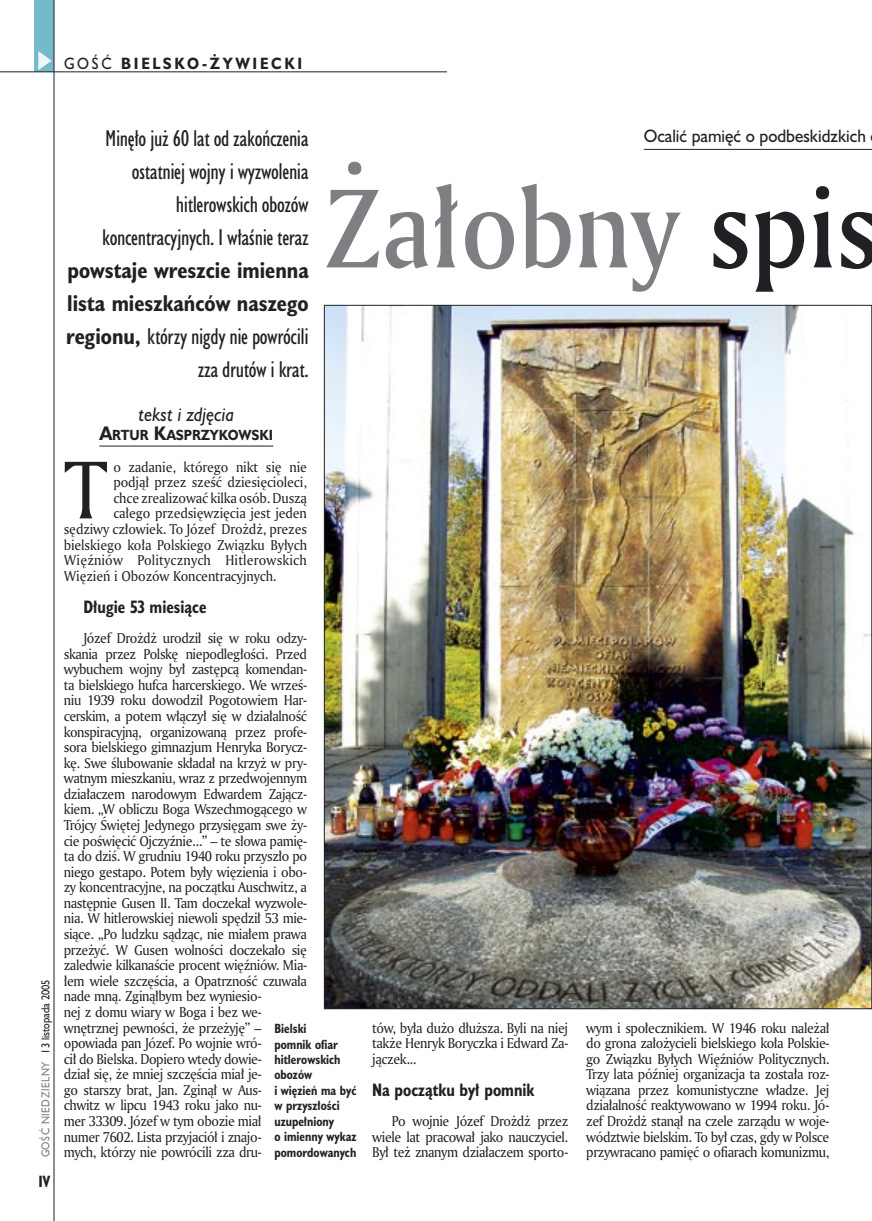
<style>
.page{position:relative;width:872px;height:1221px;background:#fff}
.page>*{position:absolute;margin:0;border:0;box-sizing:border-box;transform-origin:0 0}
._05_tytyl_AmMd_72_pt{font:108px "Amerigo Md PL";color:#7f7f83;scale:.9 1}
._02_body_z_incjalem_4{font:79.05px "Amerigo PL";color:#212125;scale:.94 1}
._06-1_lead_prawy_HuCn_14_pt{font:21px/33px "Humanst 521 Cn PL";letter-spacing:-.02em;color:#212125;text-align:right}
._12_autor_HuBd{font:italic 18px "Humanst 521 PL";color:#212125;scale:.9 1}
._04_srodtytul_HuCB_11_pt{font:700 16.5px "Humanst 521 Cn PL";color:#212125;scale:.94 1}
._04-3_nadtytul_lokal{font:16.5px "Humanst 521 PL";color:#212125;scale:.94 1}
._15a_temat_lewo{font:700 15px "Humanst 521 PL";letter-spacing:.2em;color:#212125;scale:.9 1}
._16_pagina_lewa{font:700 15px "Humanst 521 Cn PL";color:#212125;scale:.94 1}
._01_body_tekst{font:13.8px/15.6px "Amerigo PL";letter-spacing:-.03em;color:#212125;text-align:justify;scale:.94 1}
._02_body_z_incjalem_4-2{font:13.8px "Amerigo PL";letter-spacing:-.01em;color:#212125;scale:.94 1}
._02_body_z_incjalem_4-3{font:13.8px "Amerigo PL";letter-spacing:.01em;color:#212125;scale:.94 1}
._12_autor_HuBd-2{font:700 13.5px "Humanst 521 PL";color:#212125;scale:.9 1}
._09_podpis_zdjecia_HuCnB{font:700 12.3px/15.5px "Humanst 521 Cn PL";color:#212125;scale:.94 1}
._18_data_lewa{font:10.5px "Humanst 521 PL";color:#212125;scale:.9 1}
._18a_data_lewa_GOSC{font:10.5px "Humanst 521 PL";letter-spacing:.05em;color:#7f7f83;scale:.9 1}
.s1{font-weight:400}
.s2{font-weight:700}
.s3{color:#212125}
.s4{font-size:18px}
</style>
<div class="page">
<div style="left:35px;top:0;width:19px;height:72px;background:#75baca"></div>
<svg style="left:38px;top:51px;width:14px;height:19px"></svg>
<hr style="left:54px;top:0;width:1px;height:1220px;background:#212125">
<hr style="left:0;top:72px;width:447px;height:1px;background:#212125">
<hr style="left:644px;top:149px;width:228px;height:1px;background:#212125">
<hr style="left:99px;top:445px;width:174px;height:1px;background:#212125">
<img style="left:326px;top:307px;width:544px;height:699px">
<p class="_15a_temat_lewo" style="left:64px;top:53px;width:266px"><span class="s1">GOŚĆ</span> BIELSKO-ŻYWIECKI</p>
<p class="_06-1_lead_prawy_HuCn_14_pt" style="left:66px;top:121px;width:244px">Minęło już 60 lat od zakończenia ostatniej wojny i wyzwolenia hitlerowskich obozów koncentracyjnych. I właśnie teraz <span class="s2">powstaje wreszcie imienna lista mieszkańców naszego regionu,</span> którzy nigdy nie powrócili zza drutów i krat.</p>
<p class="_04-3_nadtytul_lokal" style="left:644px;top:125px;width:238px">Ocalić pamięć o podbeskidzkich</p>
<p class="_05_tytyl_AmMd_72_pt" style="left:324px;top:156px;width:617px">Żałobny <span class="s3">spis</span></p>
<p class="_18_data_lewa" style="left:38px;top:1053px;width:84px;rotate:-90deg">13 listopada 2005</p>
<p class="_18a_data_lewa_GOSC" style="left:38px;top:1157px;width:108px;rotate:-90deg">GOŚĆ NIEDZIELNY</p>
<p class="_16_pagina_lewa" style="left:38px;top:1170px;width:14px">IV</p>
<p class="_12_autor_HuBd" style="left:139px;top:402px;width:108px">tekst i zdjęcia</p>
<p class="_12_autor_HuBd-2" style="left:99px;top:426px;width:194px"><span class="s4">A</span>RTUR <span class="s4">K</span>ASPRZYKOWSKI</p>
<p class="_02_body_z_incjalem_4" style="left:64px;top:437px;width:48px">T</p>
<p class="_02_body_z_incjalem_4-2" style="left:113px;top:457px;width:207px">o zadanie, którego nikt się nie</p>
<p class="_02_body_z_incjalem_4-2" style="left:113px;top:473px;width:207px">podjął przez sześć dziesięcioleci,</p>
<p class="_02_body_z_incjalem_4-2" style="left:113px;top:488px;width:207px">chce zrealizować kilka osób. Duszą</p>
<p class="_02_body_z_incjalem_4-2" style="left:113px;top:504px;width:207px">całego przedsięwzięcia jest jeden</p>
<p class="_02_body_z_incjalem_4-2" style="left:64px;top:520px;width:260px">sędziwy człowiek. To Józef Drożdż, prezes</p>
<p class="_02_body_z_incjalem_4-2" style="left:64px;top:535px;width:260px">bielskiego koła Polskiego Związku Byłych</p>
<p class="_02_body_z_incjalem_4-3" style="left:64px;top:551px;width:260px">Więźniów Politycznych Hitlerowskich</p>
<p class="_02_body_z_incjalem_4-2" style="left:64px;top:566px;width:228px">Więzień i Obozów Koncentracyjnych.</p>
<p class="_04_srodtytul_HuCB_11_pt" style="left:83px;top:595px;width:133px">Długie 53 miesiące</p>
<p class="_01_body_tekst" style="left:64px;top:630px;width:260px;text-align:left;text-indent:20px">Józef Drożdż urodził się w roku odzy&shy;skania przez Polskę niepodległości. Przed wybuchem wojny był zastępcą komendan&shy;ta bielskiego hufca harcerskiego. We wrześ&shy;niu 1939 roku dowodził Pogotowiem Har&shy;cerskim, a potem włączył się w działalność konspiracyjną, organizowaną przez profe&shy;sora bielskiego gimnazjum Henryka Borycz&shy;kę. Swe ślubowanie składał na krzyż w pry&shy;watnym mieszkaniu, wraz z przedwojennym działaczem narodowym Edwardem Zającz&shy;kiem. „W obliczu Boga Wszechmogącego w Trójcy Świętej Jedynego przysięgam swe ży&shy;cie poświęcić Ojczyźnie...” – te słowa pamię&shy;ta do dziś. W grudniu 1940 roku przyszło po niego gestapo. Potem były więzienia i obo&shy;zy koncentracyjne, na początku Auschwitz, a następnie Gusen II. Tam doczekał wyzwole&shy;nia. W hitlerowskiej niewoli spędził 53 mie&shy;siące. „Po ludzku sądząc, nie miałem prawa przeżyć. W Gusen wolności doczekało się zaledwie kilkanaście procent więźniów. Mia&shy;łem wiele szczęścia, a Opatrzność czuwała nade mną. Zginąłbym bez wyniesio-<br>nej z domu wiary w Boga i bez we&shy;wnętrznej pewności, że przeżyję” – opowiada pan Józef. Po wojnie wró-<br>cił do Bielska. Dopiero wtedy dowie-<br>dział się, że mniej szczęścia miał je-<br>go starszy brat, Jan. Zginął w Aus-<br>chwitz w lipcu 1943 roku jako nu-<br>mer 33309. Józef w tym obozie miał<br>numer 7602. Lista przyjaciół i znajo-<br>mych, którzy nie powrócili zza dru-</p>
<p class="_09_podpis_zdjecia_HuCnB" style="left:274px;top:1020px;width:89px">Bielski<br>pomnik ofiar hitlerowskich obozów<br>i więzień ma być w przyszłości uzupełniony<br>o imienny wykaz pomordowanych</p>
<p class="_01_body_tekst" style="left:372px;top:1019px;width:210px">tów, była dużo dłuższa. Byli na niej także Henryk Boryczka i Edward Za&shy;jączek...</p>
<p class="_04_srodtytul_HuCB_11_pt" style="left:372px;top:1078px;width:174px">Na początku był pomnik</p>
<p class="_01_body_tekst" style="left:372px;top:1112px;width:210px;text-indent:20px">Po wojnie Józef Drożdż przez wiele lat pracował jako nauczyciel.<br>Był też znanym działaczem sporto-</p>
<p class="_01_body_tekst" style="left:586px;top:1019px;width:260px">wym i społecznikiem. W 1946 roku należał do grona założycieli bielskiego koła Polskie&shy;go Związku Byłych Więźniów Politycznych.<br>Trzy lata później organizacja ta została roz&shy;wiązana przez komunistyczne władze. Jej działalność reaktywowano w 1994 roku. Jó&shy;zef Drożdż stanął na czele zarządu w woje&shy;wództwie bielskim. To był czas, gdy w Polsce przywracano pamięć o ofiarach komunizmu,</p>
</div>
